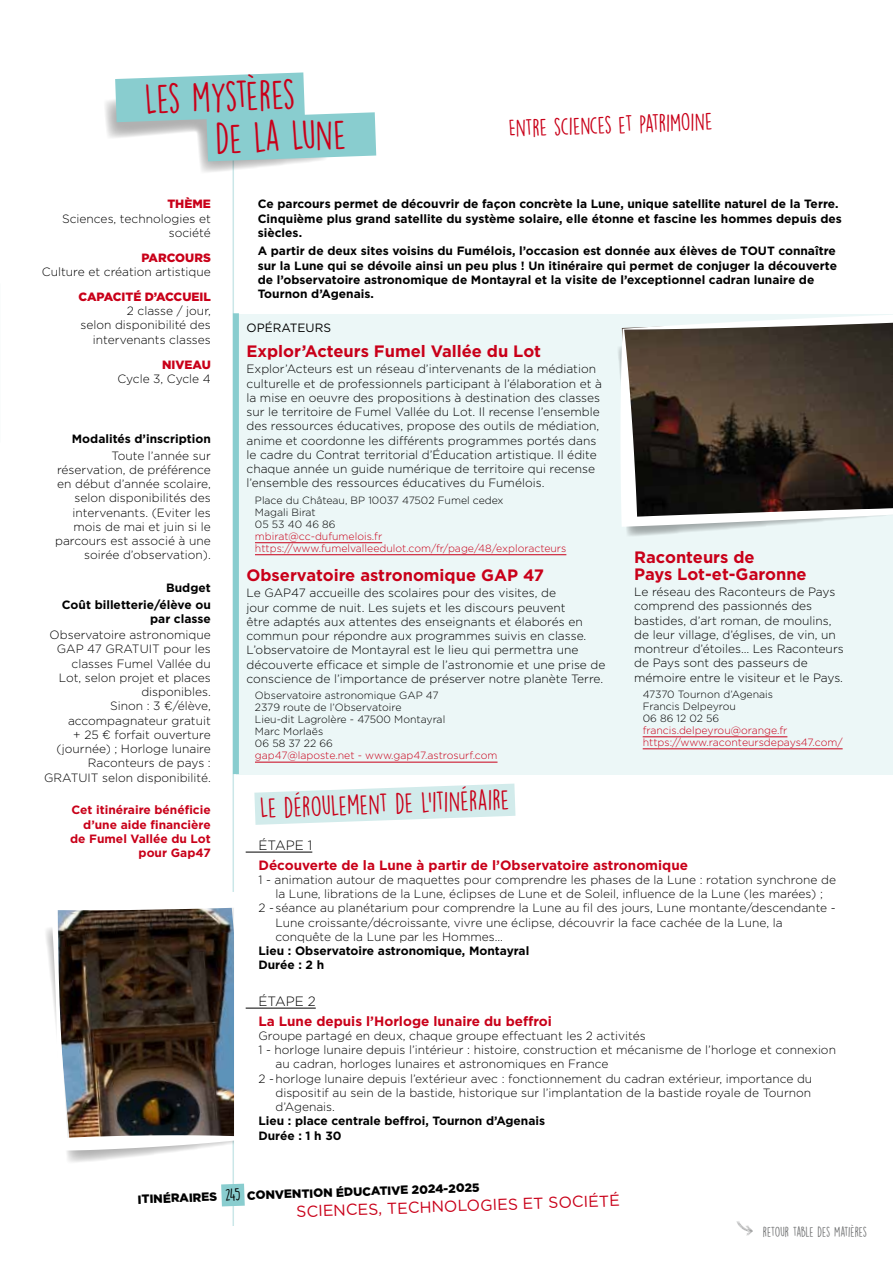
<style>
.page{position:relative;width:893px;height:1263px;background:#fff}
.page>*{position:absolute;margin:0;border:0;box-sizing:border-box;transform-origin:0 0}
.t1{font:37.8px "DK Lemon Yellow Sun";color:#c90019}
.t2{font:25.35px "DK Lemon Yellow Sun";color:#c90019}
.t3{font:22.2px "DK Lemon Yellow Sun";color:#c90019}
.t4{font:700 16.5px/16.5px "Gotham";color:#c90019}
.t5{font:15.9px "Gotham";color:#c90019}
.t6{font:700 13.5px "Gotham";color:#c90019}
.t7{font:300 13.5px "Gotham";color:#000}
.t8{font:12.75px "DK Lemon Yellow Sun";letter-spacing:-.03em;color:#707172}
.t9{font:300 12px/14.2px "Gotham";color:#000;text-align:right}
.t10{font:700 12px/14.2px "Gotham";color:#000}
.t11{font:700 12px/14.2px "Gotham";color:#c90019;text-align:right}
.t12{font:900 12px "Gotham";color:#000}
.t13{font:900 12px "Gotham";color:#c90019}
.t14{font:12px "Gotham";color:#000}
.t15{font:300 10.5px/12px "Gotham";color:#000}
.t16{font:300 10.5px/12px "Gotham";color:#c90019}
.s1{font-family:"DK Lemon Yellow Sun";font-weight:400;font-size:15.15px}
</style>
<div class="page">
<hr style="left:233px;top:92px;width:1px;height:1134px;background:#cae7e8">
<svg style="left:221px;top:1184px;width:24px;height:22px"></svg>
<div style="left:236px;top:314px;width:657px;height:460px;background:#ecf7f7"></div>
<svg style="left:105px;top:72px;width:272px;height:104px"></svg>
<hr style="left:255px;top:542px;width:127px;height:1px;background:#c90019">
<hr style="left:255px;top:554px;width:311px;height:1px;background:#c90019">
<hr style="left:255px;top:762px;width:242px;height:1px;background:#c90019">
<hr style="left:643px;top:736px;width:144px;height:1px;background:#c90019">
<hr style="left:643px;top:748px;width:200px;height:1px;background:#c90019">
<svg style="left:254px;top:783px;width:261px;height:42px"></svg>
<div style="left:233px;top:313px;width:6px;height:461px;background:#89cdcf"></div>
<svg style="left:618px;top:347px;width:131px;height:189px"></svg>
<svg style="left:620px;top:315px;width:273px;height:212px;background:#574f48"></svg>
<svg style="left:46px;top:928px;width:187px;height:237px"></svg>
<img style="left:51px;top:891px;width:183px;height:259px">
<hr style="left:246px;top:852px;width:66px;height:1px;background:#000">
<hr style="left:246px;top:1008px;width:70px;height:1px;background:#000">
<h1 class="t1" style="left:144px;top:76px;width:152px;rotate:-2deg">LES MYSTÈRES</h1>
<h1 class="t1" style="left:215px;top:116px;width:132px;rotate:-2deg">DE LA LUNE</h1>
<h3 class="t3" style="left:508px;top:115px;width:205px;rotate:-2deg">ENTRE SCIENCES ET PATRIMOINE</h3>
<p class="t13" style="left:167px;top:196px;width:45px">THÈME</p>
<p class="t9" style="left:62px;top:211px;width:150px">Sciences, technologies et société</p>
<p class="t13" style="left:141px;top:249px;width:71px">PARCOURS</p>
<p class="t9" style="left:42px;top:264px;width:170px">Culture et création artistique</p>
<p class="t13" style="left:78px;top:288px;width:134px">CAPACITÉ D’ACCUEIL</p>
<p class="t9" style="left:80px;top:303px;width:132px">2 classe / jour,<br>selon disponibilité des intervenants classes</p>
<p class="t13" style="left:162px;top:356px;width:50px">NIVEAU</p>
<p class="t9" style="left:117px;top:371px;width:95px">Cycle 3, Cycle 4</p>
<p class="t10" style="left:72px;top:432px;width:140px">Modalités d’inscription</p>
<p class="t9" style="left:55px;top:448px;width:157px">Toute l’année sur réservation, de préférence en début d’année scolaire, selon disponibilités des intervenants. (Eviter les mois de mai et juin si le parcours est associé à une soirée d’observation).</p>
<p class="t10" style="left:62px;top:580px;width:150px;line-height:16.4px;text-align:right">Budget<br>Coût billetterie/élève ou</p>
<p class="t10" style="left:150px;top:611px;width:62px">par classe</p>
<p class="t9" style="left:44px;top:627px;width:168px">Observatoire astronomique<br>GAP 47 GRATUIT pour les classes Fumel Vallée du<br>Lot, selon projet et places disponibles.<br>Sinon : 3 €/élève, accompagnateur gratuit<br>+ 25 € forfait ouverture (journée) ; Horloge lunaire<br>Raconteurs de pays :<br>GRATUIT selon disponibilité.</p>
<p class="t11" style="left:70px;top:803px;width:142px">Cet itinéraire bénéficie d’une aide financière de Fumel Vallée du Lot pour Gap47</p>
<p class="t10" style="left:258px;top:197px;width:586px">Ce parcours permet de découvrir de façon concrète la Lune, unique satellite naturel de la Terre.<br>Cinquième plus grand satellite du système solaire, elle étonne et fascine les hommes depuis des siècles.</p>
<p class="t10" style="left:258px;top:244px;width:581px">A partir de deux sites voisins du Fumélois, l’occasion est donnée aux élèves de TOUT connaître sur la Lune qui se dévoile ainsi un peu plus ! Un itinéraire qui permet de conjuger la découverte de l’observatoire astronomique de Montayral et la visite de l’exceptionnel cadran lunaire de Tournon d’Agenais.</p>
<p class="t14" style="left:246px;top:320px;width:86px">OPÉRATEURS</p>
<h3 class="t4" style="left:246px;top:343px;width:296px">Explor’Acteurs Fumel Vallée du Lot</h3>
<p class="t9" style="left:246px;top:362px;width:357px;text-align:left">Explor’Acteurs est un réseau d’intervenants de la médiation culturelle et de professionnels participant à l’élaboration et à la mise en oeuvre des propositions à destination des classes sur le territoire de Fumel Vallée du Lot. Il recense l’ensemble des ressources éducatives, propose des outils de médiation, anime et coordonne les différents programmes portés dans le cadre du Contrat territorial d’Éducation artistique. Il édite chaque année un guide numérique de territoire qui recense l’ensemble des ressources éducatives du Fumélois.</p>
<p class="t15" style="left:255px;top:494px;width:250px">Place du Château, BP 10037 47502 Fumel cedex<br>Magali Birat<br>05 53 40 46 86</p>
<p class="t16" style="left:255px;top:530px;width:313px">mbirat@cc-dufumelois.fr https://www.fumelvalleedulot.com/fr/page/48/exploracteurs</p>
<h3 class="t4" style="left:246px;top:567px;width:299px">Observatoire astronomique GAP 47</h3>
<p class="t9" style="left:246px;top:586px;width:361px;text-align:left">Le GAP47 accueille des scolaires pour des visites, de<br>jour comme de nuit. Les sujets et les discours peuvent<br>être adaptés aux attentes des enseignants et élaborés en commun pour répondre aux programmes suivis en classe.<br>L’observatoire de Montayral est le lieu qui permettra une découverte efficace et simple de l’astronomie et une prise de conscience de l’importance de préserver notre planète Terre.</p>
<p class="t15" style="left:255px;top:689px;width:192px">Observatoire astronomique GAP 47<br>2379 route de l’Observatoire<br>Lieu-dit Lagrolère - 47500 Montayral<br>Marc Morlaës<br>06 58 37 22 66</p>
<p class="t16" style="left:255px;top:749px;width:244px">gap47@laposte. net - www.gap47.astrosurf.com</p>
<h3 class="t4" style="left:634px;top:549px;width:174px">Raconteurs de<br>Pays Lot-et-Garonne</h3>
<p class="t9" style="left:634px;top:584px;width:211px;text-align:left">Le réseau des Raconteurs de Pays comprend des passionnés des bastides, d’art roman, de moulins, de leur village, d’églises, de vin, un montreur d’étoiles… Les Raconteurs de Pays sont des passeurs de mémoire entre le visiteur et le Pays.</p>
<p class="t15" style="left:643px;top:688px;width:132px">47370 Tournon d’Agenais<br>Francis Delpeyrou<br>06 86 12 02 56</p>
<p class="t16" style="left:643px;top:724px;width:201px">francis.delpeyrou@orange.fr https://www. raconteursdepays47.com/</p>
<h2 class="t2" style="left:260px;top:793px;width:251px;rotate:-2deg">LE DÉROULEMENT DE L’ITINÉRAIRE</h2>
<p class="t7" style="left:258px;top:837px;width:55px">ÉTAPE 1</p>
<p class="t6" style="left:258px;top:856px;width:431px">Découverte de la Lune à partir de l’Observatoire astronomique</p>
<p class="t9" style="left:258px;top:872px;width:579px">1 - animation autour de maquettes pour comprendre les phases de la Lune : rotation synchrone de</p>
<p class="t9" style="left:275px;top:886px;width:549px">la Lune, librations de la Lune, éclipses de Lune et de Soleil, influence de la Lune (les marées) ;</p>
<p class="t9" style="left:258px;top:901px;width:579px">2 - séance au planétarium pour comprendre la Lune au fil des jours, Lune montante/descendante -</p>
<p class="t9" style="left:275px;top:915px;width:509px">Lune croissante/décroissante, vivre une éclipse, découvrir la face cachée de la Lune, la</p>
<p class="t9" style="left:275px;top:929px;width:229px">conquête de la Lune par les Hommes…</p>
<p class="t10" style="left:258px;top:944px;width:272px">Lieu : Observatoire astronomique, Montayral<br>Durée : 2 h</p>
<p class="t7" style="left:258px;top:993px;width:59px">ÉTAPE 2</p>
<p class="t6" style="left:258px;top:1012px;width:295px">La Lune depuis l’Horloge lunaire du beffroi</p>
<p class="t9" style="left:258px;top:1028px;width:389px">Groupe partagé en deux, chaque groupe effectuant les 2 activités</p>
<p class="t9" style="left:258px;top:1042px;width:579px">1 - horloge lunaire depuis l’intérieur : histoire, construction et mécanisme de l’horloge et connexion</p>
<p class="t9" style="left:275px;top:1057px;width:334px">au cadran, horloges lunaires et astronomiques en France</p>
<p class="t9" style="left:258px;top:1071px;width:555px">2 - horloge lunaire depuis l’extérieur avec : fonctionnement du cadran extérieur, importance du</p>
<p class="t9" style="left:275px;top:1085px;width:537px">dispositif au sein de la bastide, historique sur l’implantation de la bastide royale de Tournon</p>
<p class="t9" style="left:275px;top:1099px;width:59px">d’Agenais.</p>
<p class="t10" style="left:258px;top:1114px;width:288px">Lieu : place centrale beffroi, Tournon d’Agenais<br>Durée : 1 h 30</p>
<p class="t12" style="left:137px;top:1191px;width:344px;rotate:-2deg">ITINÉRAIRES <span class="s1">245</span> CONVENTION ÉDUCATIVE 2024-2025</p>
<h3 class="t5" style="left:296px;top:1201px;width:325px;rotate:-2deg">SCIENCES, TECHNOLOGIES ET SOCIÉTÉ</h3>
<p class="t8" style="left:763px;top:1224px;width:106px">RETOUR TABLE DES MATIÈRES</p>
</div>
